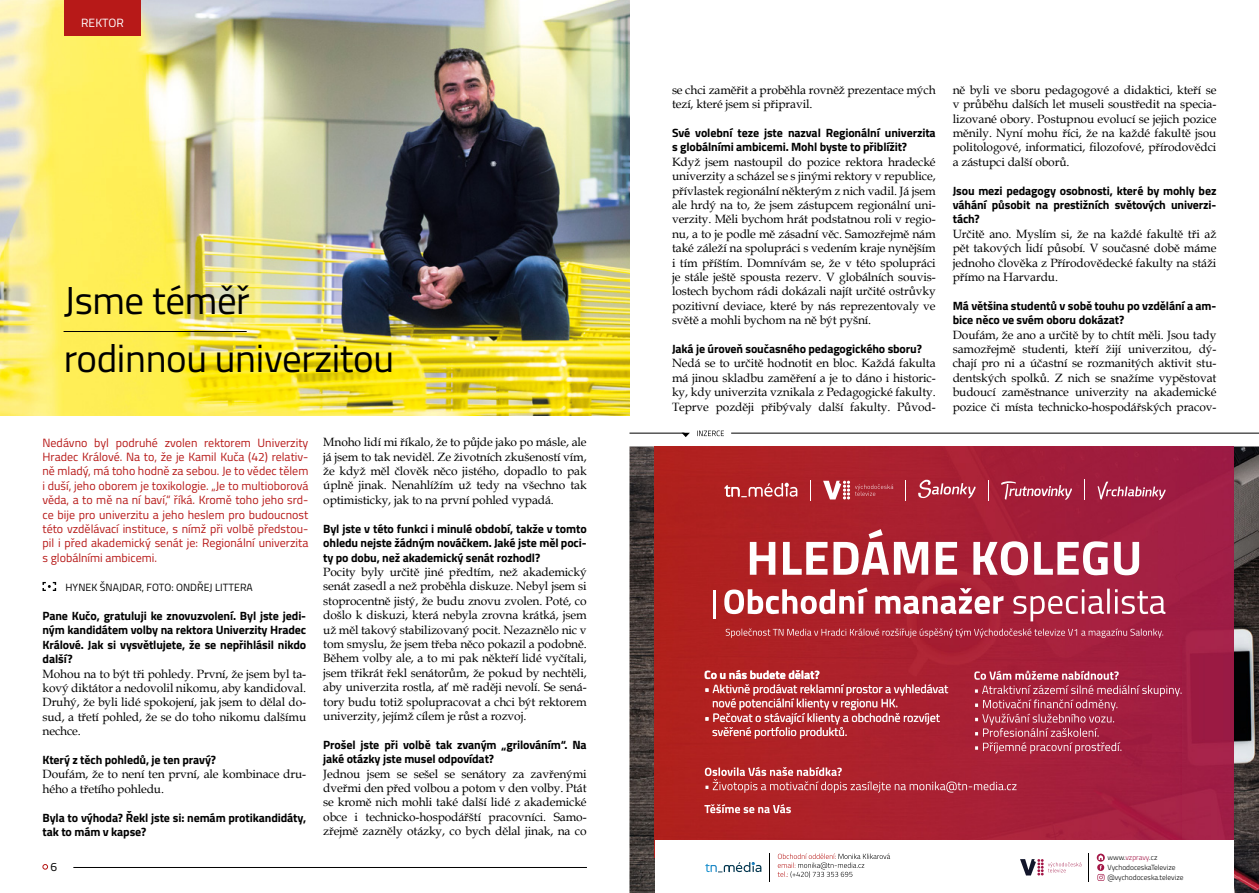
<style>
.page{position:relative;width:1259px;height:893px;background:#fff}
.page>*{position:absolute;margin:0;border:0;box-sizing:border-box;transform-origin:0 0}
.t1{font:39px/58.2px "Titillium Web";letter-spacing:-.01em;color:#000}
.t2{font:12px/14.4px "Book Antiqua";letter-spacing:-.01em;color:#000;text-align:justify}
.t3{font:700 12px/14.4px "Titillium";letter-spacing:-.01em;color:#000}
.t4{font:12px/14.4px "Titillium";color:#b71918;text-align:justify}
.t5{font:12px "Titillium Web";letter-spacing:.01em;color:#fff}
.t6{font:12px "Titillium Web";color:#000}
.t7{font:11.85px/14.2px "Titillium";color:#fff}
.t8{font:700 11.85px "Titillium";color:#fff}
.t9{font:10.5px "Titillium Web";letter-spacing:.01em;color:#000}
.t10{font:300 7.5px/9.9px "Titillium";color:#000}
.s1{color:#a31646}
</style>
<div class="page">
<svg style="left:43px;top:864px;width:5px;height:5px"></svg>
<hr style="left:73px;top:867px;width:514px;height:1px;background:#000">
<svg style="left:43px;top:582px;width:13px;height:9px"></svg>
<img style="left:0;top:0;width:629px;height:416px">
<div style="left:64px;top:0;width:77px;height:35px;background:#b71918"></div>
<img style="left:629px;top:446px;width:630px;height:447px">
<img style="left:655px;top:446px;width:578px;height:394px">
<svg style="left:704px;top:804px;width:87px;height:9px"></svg>
<svg style="left:705px;top:767px;width:311px;height:26px;background:#b8414b"></svg>
<svg style="left:974px;top:671px;width:207px;height:83px;background:#af3a54"></svg>
<svg style="left:724px;top:587px;width:441px;height:34px"></svg>
<svg style="left:725px;top:628px;width:438px;height:10px;background:#b74656"></svg>
<svg style="left:750px;top:529px;width:389px;height:46px"></svg>
<hr style="left:713px;top:590px;width:3px;height:29px;background:#fff">
<div style="left:655px;top:840px;width:578px;height:53px;background:#fff"></div>
<svg style="left:769px;top:853px;width:1px;height:28px"></svg>
<svg style="left:1088px;top:853px;width:1px;height:28px"></svg>
<svg style="left:1020px;top:859px;width:61px;height:16px"></svg>
<svg style="left:777px;top:853px;width:113px;height:25px"></svg>
<svg style="left:1097px;top:855px;width:7px;height:26px"></svg>
<svg style="left:705px;top:862px;width:56px;height:10px"></svg>
<svg style="left:918px;top:480px;width:57px;height:18px"></svg>
<svg style="left:823px;top:481px;width:70px;height:18px"></svg>
<svg style="left:810px;top:481px;width:1px;height:20px"></svg>
<svg style="left:988px;top:481px;width:1px;height:20px"></svg>
<svg style="left:905px;top:481px;width:1px;height:20px"></svg>
<svg style="left:1084px;top:480px;width:1px;height:20px"></svg>
<svg style="left:1001px;top:481px;width:71px;height:19px"></svg>
<svg style="left:1097px;top:481px;width:68px;height:19px"></svg>
<svg style="left:724px;top:483px;width:73px;height:14px"></svg>
<svg style="left:705px;top:670px;width:243px;height:69px;background:#b73d45"></svg>
<svg style="left:697px;top:431px;width:27px;height:5px"></svg>
<svg style="left:683px;top:433px;width:7px;height:4px"></svg>
<hr style="left:629px;top:433px;width:55px;height:1px;background:#000">
<hr style="left:731px;top:433px;width:528px;height:1px;background:#000">
<hr style="left:64px;top:331px;width:183px;height:1px;background:#000">
<p class="t5" style="left:81px;top:14px;width:44px">REKTOR</p>
<h1 class="t1" style="left:64px;top:269px;width:332px">Jsme téměř rodinnou univerzitou</h1>
<p class="t4" style="left:43px;top:435px;width:267px">Nedávno byl podruhé zvolen rektorem Univerzity Hradec Králové. Na to, že je Kamil Kuča (42) relativ&shy;ně mladý, má toho hodně za sebou. Je to vědec tělem i duší, jeho oborem je toxikologie. „Je to multioborová věda, a to mě na ní baví,“ říká. Kromě toho jeho srd&shy;ce bije pro univerzitu a jeho heslem pro budoucnost této vzdělávací instituce, s nímž při volbě předstou&shy;pil i před akademický senát je: Regionální univerzita s globálními ambicemi.</p>
<p class="t9" style="left:65px;top:580px;width:189px">HYNEK ŠNAJDAR, FOTO: ONDŘEJ LITTERA</p>
<p class="t3" style="left:43px;top:608px;width:265px;text-align:justify">Pane Kučo, gratuluji ke znovuzvolení. Byl jste jedi&shy;ným kandidátem volby na rektora Univerzity Hradec Králové. Jak si vysvětlujete, že se nepřihlásil nikdo další?</p>
<p class="t2" style="left:43px;top:666px;width:265px">Mohou na to být tři pohledy. První, že jsem byl ta&shy;kový diktátor a nedovolil nikomu, aby kandidoval.<br>Druhý, že byli lidé spokojení, jak jsem to dělal do&shy;sud, a třetí pohled, že se do toho nikomu dalšímu nechce.</p>
<p class="t3" style="left:43px;top:752px;width:175px">Který z těch pohledů, je ten pravý?</p>
<p class="t2" style="left:43px;top:767px;width:265px">Doufám, že to není ten první, ale kombinace dru&shy;hého a třetího pohledu.</p>
<p class="t3" style="left:43px;top:809px;width:265px">Byla to výhoda? Řekl jste si: nemám protikandidáty, tak to mám v kapse?</p>
<p class="t6" style="left:51px;top:858px;width:8px">6</p>
<p class="t2" style="left:323px;top:435px;width:265px">Mnoho lidí mi říkalo, že to půjde jako po másle, ale já jsem to tak neviděl. Ze životních zkušeností vím, že když měl člověk něco jistého, dopadlo to pak úplně jinak. Nenahlížím už tedy na všechno tak optimisticky, jak to na první pohled vypadá.</p>
<p class="t3" style="left:323px;top:521px;width:265px;text-align:justify">Byl jste v této funkci i minulé období, takže v tomto ohledu nejste žádným nováčkem. Jaké jste měl poci&shy;ty po dobu, než akademický senát rozhodl?</p>
<p class="t2" style="left:323px;top:564px;width:265px">Pocity byly určitě jiné předtím, než akademický senát zasedl a než proběhla diskuze. Nebyl jsem si stoprocentně jistý, že budu znovu zvolen. Poté, co došlo k diskuzi, která nebyla zrovna krátká, jsem už měl takový stabilizovaný pocit. Nezaznělo nic v tom smyslu, že jsem třeba něco pokazil a podobně.<br>Během volby ale, a to mi pak někteří lidé vyčítali, jsem třikrát řekl senátorům, že pokud by nechtěli, aby univerzita rostla, ať mě raději nevolí. Se sená&shy;tory budu totiž spolupracovat a chci být rektorem univerzity, jejímž cílem je růst a rozvoj.</p>
<p class="t3" style="left:323px;top:737px;width:265px">Prošel jste při volbě tak zvaným „grilováním“. Na jaké otázky jste musel odpovídat?</p>
<p class="t2" style="left:323px;top:766px;width:265px">Jednou jsem se sešel se senátory za zavřenými dveřmi den před volbou a potom v den volby. Ptát se kromě nich mohli také další lidé z akademické obce i technicko-hospodářští pracovníci. Samo&shy;zřejmě zazněly otázky, co bych dělal jinak, na co</p>
<p class="t2" style="left:672px;top:82px;width:265px">se chci zaměřit a proběhla rovněž prezentace mých tezí, které jsem si připravil.</p>
<p class="t3" style="left:672px;top:125px;width:265px">Své volební teze jste nazval Regionální univerzita s globálními ambicemi. Mohl byste to přiblížit?</p>
<p class="t2" style="left:672px;top:154px;width:265px">Když jsem nastoupil do pozice rektora hradecké univerzity a scházel se s jinými rektory v republice, přívlastek regionální některým z nich vadil. Já jsem ale hrdý na to, že jsem zástupcem regionální uni&shy;verzity. Měli bychom hrát podstatnou roli v regio&shy;nu, a to je podle mě zásadní věc. Samozřejmě nám také záleží na spolupráci s vedením kraje nynějším i tím příštím. Domnívám se, že v této spolupráci je stále ještě spousta rezerv. V globálních souvis&shy;lostech bychom rádi dokázali najít určité ostrůvky pozitivní deviace, které by nás reprezentovaly ve světě a mohli bychom na ně být pyšní.</p>
<p class="t3" style="left:672px;top:341px;width:251px">Jaká je úroveň současného pedagogického sboru?</p>
<p class="t2" style="left:672px;top:356px;width:265px">Nedá se to určitě hodnotit en bloc. Každá fakulta má jinou skladbu zaměření a je to dáno i historic&shy;ky, kdy univerzita vznikala z Pedagogické fakulty.<br>Teprve později přibývaly další fakulty. Původ-</p>
<p class="t2" style="left:952px;top:82px;width:265px">ně byli ve sboru pedagogové a didaktici, kteří se v průběhu dalších let museli soustředit na specia&shy;lizované obory. Postupnou evolucí se jejich pozice měnily. Nyní mohu říci, že na každé fakultě jsou politologové, informatici, filozofové, přírodovědci a zástupci další oborů.</p>
<p class="t3" style="left:952px;top:183px;width:265px;text-align:justify">Jsou mezi pedagogy osobnosti, které by mohly bez váhání působit na prestižních světových univerzi&shy;tách?</p>
<p class="t2" style="left:952px;top:226px;width:265px">Určitě ano. Myslím si, že na každé fakultě tři až pět takových lidí působí. V současné době máme jednoho člověka z Přírodovědecké fakulty na stáži přímo na Harvardu.</p>
<p class="t3" style="left:952px;top:298px;width:265px">Má většina studentů v sobě touhu po vzdělání a am&shy;bice něco ve svém oboru dokázat?</p>
<p class="t2" style="left:952px;top:327px;width:265px">Doufám, že ano a určitě by to chtít měli. Jsou tady samozřejmě studenti, kteří žijí univerzitou, dý&shy;chají pro ni a účastní se rozmanitých aktivit stu&shy;dentských spolků. Z nich se snažíme vypěstovat budoucí zaměstnance univerzity na akademické pozice či místa technicko-hospodářských pracov-</p>
<p class="t8" style="left:704px;top:666px;width:117px">Co u nás budete dělat?</p>
<p class="t7" style="left:712px;top:681px;width:238px;text-indent:-8px">• Aktivně prodávat reklamní prostor a vyhledávat nové potenciální klienty v regionu HK.</p>
<p class="t7" style="left:712px;top:710px;width:229px;text-indent:-8px">• Pečovat o stávající klienty a obchodně rozvíjet svěřené portfolio produktů.</p>
<p class="t10" style="left:1107px;top:852px;width:77px">www.<span class="s1">vzpravy</span>.cz<br>VychodoceskaTelevize @vychodoceska.televize</p>
</div>
